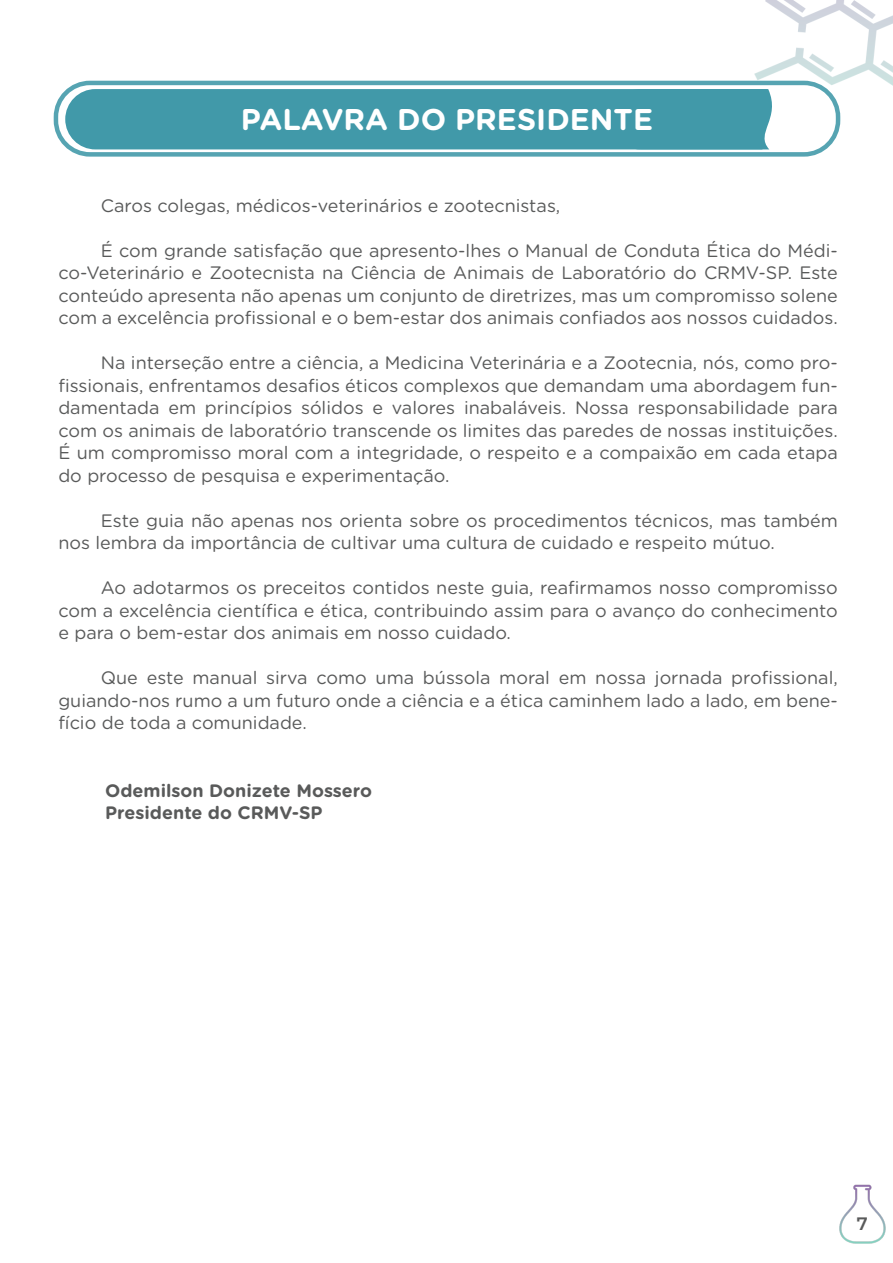
<style>
.page{position:relative;width:893px;height:1263px;background:#fff}
.page>*{position:absolute;margin:0;border:0;box-sizing:border-box;transform-origin:0 0}
.t1{font:700 30px "Gotham Rounded";color:#fff}
.t2{font:18px/22.5px "Gotham Rounded";color:#595a5a;text-align:justify}
.t3{font:700 18px "Gotham Rounded";color:#595a5a}
.t4{font:600 18px "Montserrat";color:#595a5a}
</style>
<div class="page">
<img style="left:839px;top:1184px;width:47px;height:60px">
<img style="left:733px;top:0;width:160px;height:140px">
<div style="left:65px;top:89px;width:717px;height:60px;background:#4199a9"></div>
<div style="left:54px;top:81px;width:786px;height:76px;border:4px solid #4199a9;border-radius:34px"></div>
<p class="t1" style="left:241px;top:97px;width:414px">PALAVRA DO PRESIDENTE</p>
<p class="t2" style="left:101px;top:193px;width:461px">Caros colegas, médicos-veterinários e zootecnistas,</p>
<p class="t2" style="left:58px;top:238px;width:781px;text-indent:43px">É com grande satisfação que apresento-lhes o Manual de Conduta Ética do Médi&shy;co-Veterinário e Zootecnista na Ciência de Animais de Laboratório do CRMV-SP. Este conteúdo apresenta não apenas um conjunto de diretrizes, mas um compromisso solene com a excelência profissional e o bem-estar dos animais confiados aos nossos cuidados.</p>
<p class="t2" style="left:58px;top:351px;width:781px;text-indent:43px">Na interseção entre a ciência, a Medicina Veterinária e a Zootecnia, nós, como pro&shy;fissionais, enfrentamos desafios éticos complexos que demandam uma abordagem fun&shy;damentada em princípios sólidos e valores inabaláveis. Nossa responsabilidade para com os animais de laboratório transcende os limites das paredes de nossas instituições.<br>É um compromisso moral com a integridade, o respeito e a compaixão em cada etapa do processo de pesquisa e experimentação.</p>
<p class="t2" style="left:58px;top:508px;width:781px;text-indent:43px">Este guia não apenas nos orienta sobre os procedimentos técnicos, mas também nos lembra da importância de cultivar uma cultura de cuidado e respeito mútuo.</p>
<p class="t2" style="left:58px;top:576px;width:781px;text-indent:43px">Ao adotarmos os preceitos contidos neste guia, reafirmamos nosso compromisso com a excelência científica e ética, contribuindo assim para o avanço do conhecimento e para o bem-estar dos animais em nosso cuidado.</p>
<p class="t2" style="left:58px;top:666px;width:781px;text-indent:43px">Que este manual sirva como uma bússola moral em nossa jornada profissional, guiando-nos rumo a um futuro onde a ciência e a ética caminhem lado a lado, em bene&shy;fício de toda a comunidade.</p>
<p class="t3" style="left:105px;top:777px;width:268px">Odemilson Donizete Mossero</p>
<p class="t3" style="left:105px;top:799px;width:219px">Presidente do CRMV-SP</p>
<p class="t4" style="left:857px;top:1211px;width:12px">7</p>
</div>
